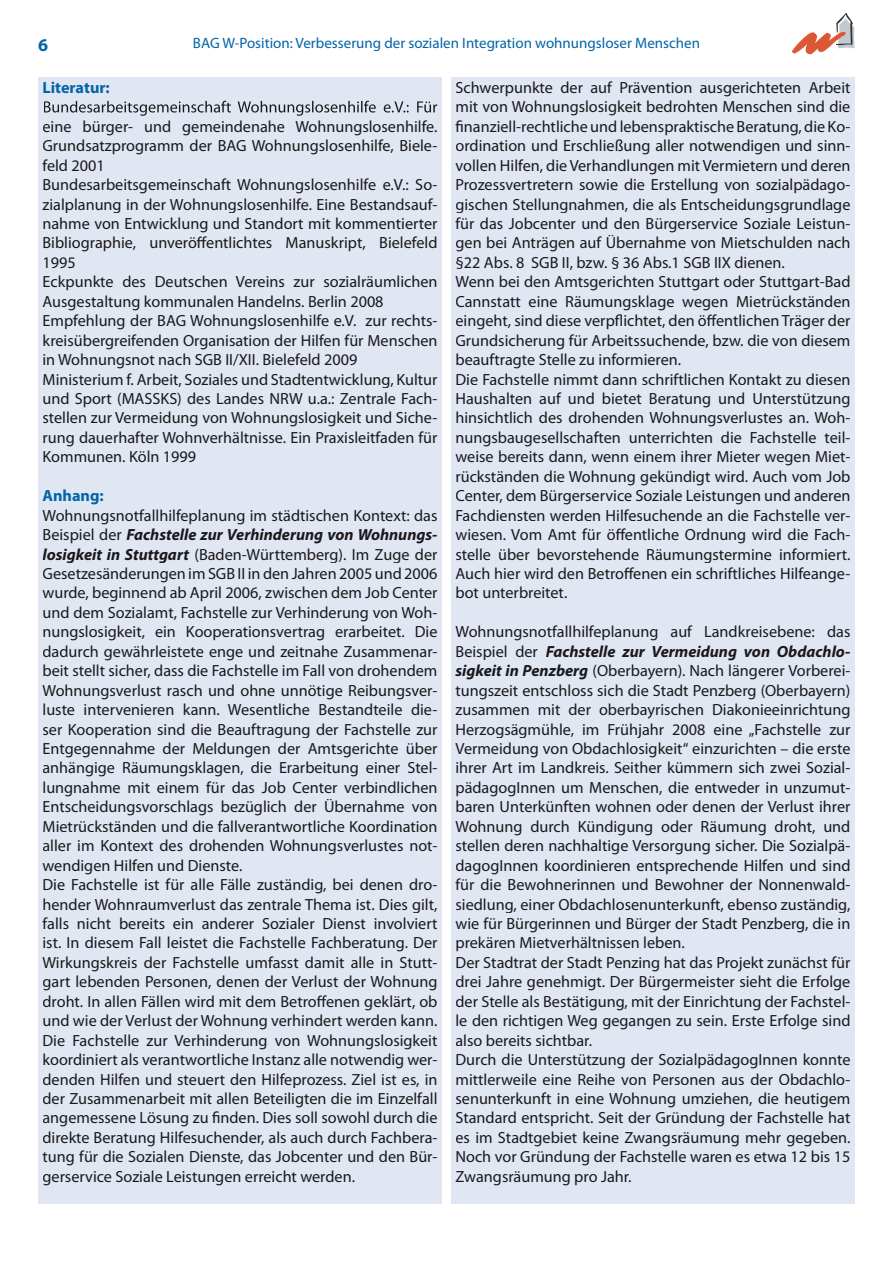
<style>
.page{position:relative;width:893px;height:1263px;background:#fff}
.page>*{position:absolute;margin:0;border:0;box-sizing:border-box;transform-origin:0 0}
.t1{font:700 18px "Myriad Pro";color:#0165a8}
.t2{font:16.2px/19.5px "Myriad Pro";color:#1b181d}
.t3{font:700 16.2px "Myriad Pro";color:#0165a8}
.t4{font:15px "Myriad Pro";color:#0165a8}
.s1{font-weight:700;font-style:italic}
</style>
<div class="page">
<div style="left:38px;top:77px;width:404px;height:1126px;background:#e0e7f2"></div>
<div style="left:451px;top:77px;width:404px;height:1126px;background:#e0e7f2"></div>
<svg style="left:792px;top:13px;width:63px;height:41px"></svg>
<svg style="left:44px;top:101px;width:393px;height:15px"></svg>
<p class="t1" style="left:38px;top:35px;width:11px">6</p>
<p class="t4" style="left:193px;top:35px;width:508px">BAG W-Position: Verbesserung der sozialen Integration wohnungsloser Menschen</p>
<p class="t3" style="left:43px;top:78px;width:69px">Literatur:</p>
<p class="t2" style="left:43px;top:117px;width:396px">eine bürger- und gemeindenahe Wohnungslosenhilfe.<br>Grundsatzprogramm der BAG Wohnungslosenhilfe, Biele&shy;feld 2001<br>Bundesarbeitsgemeinschaft Wohnungslosenhilfe e.V.: So&shy;zialplanung in der Wohnungslosenhilfe. Eine Bestandsauf&shy;nahme von Entwicklung und Standort mit kommentierter Bibliographie, unveröffentlichtes Manuskript, Bielefeld 1995<br>Eckpunkte des Deutschen Vereins zur sozialräumlichen Ausgestaltung kommunalen Handelns. Berlin 2008<br>Empfehlung der BAG Wohnungslosenhilfe e.V. zur rechts&shy;kreisübergreifenden Organisation der Hilfen für Menschen in Wohnungsnot nach SGB II/XII. Bielefeld 2009<br>Ministerium f. Arbeit, Soziales und Stadtentwicklung, Kultur und Sport (MASSKS) des Landes NRW u.a.: Zentrale Fach&shy;stellen zur Vermeidung von Wohnungslosigkeit und Siche&shy;rung dauerhafter Wohnverhältnisse. Ein Praxisleitfaden für Kommunen. Köln 1999</p>
<p class="t3" style="left:43px;top:487px;width:63px">Anhang:</p>
<p class="t2" style="left:43px;top:506px;width:396px">Wohnungsnotfallhilfeplanung im städtischen Kontext: das Beispiel der <span class="s1">Fachstelle zur Verhinderung von Wohnungs&shy;losigkeit in Stuttgart</span> (Baden-Württemberg). Im Zuge der Gesetzesänderungen im SGB II in den Jahren 2005 und 2006 wurde, beginnend ab April 2006, zwischen dem Job Center und dem Sozialamt, Fachstelle zur Verhinderung von Woh&shy;nungslosigkeit, ein Kooperationsvertrag erarbeitet. Die dadurch gewährleistete enge und zeitnahe Zusammenar&shy;beit stellt sicher, dass die Fachstelle im Fall von drohendem Wohnungsverlust rasch und ohne unnötige Reibungsver&shy;luste intervenieren kann. Wesentliche Bestandteile die&shy;ser Kooperation sind die Beauftragung der Fachstelle zur Entgegennahme der Meldungen der Amtsgerichte über anhängige Räumungsklagen, die Erarbeitung einer Stel&shy;lungnahme mit einem für das Job Center verbindlichen Entscheidungsvorschlags bezüglich der Übernahme von Mietrückständen und die fallverantwortliche Koordination aller im Kontext des drohenden Wohnungsverlustes not&shy;wendigen Hilfen und Dienste.<br>Die Fachstelle ist für alle Fälle zuständig, bei denen dro&shy;hender Wohnraumverlust das zentrale Thema ist. Dies gilt, falls nicht bereits ein anderer Sozialer Dienst involviert ist. In diesem Fall leistet die Fachstelle Fachberatung. Der Wirkungskreis der Fachstelle umfasst damit alle in Stutt&shy;gart lebenden Personen, denen der Verlust der Wohnung droht. In allen Fällen wird mit dem Betroffenen geklärt, ob und wie der Verlust der Wohnung verhindert werden kann.<br>Die Fachstelle zur Verhinderung von Wohnungslosigkeit koordiniert als verantwortliche Instanz alle notwendig wer&shy;denden Hilfen und steuert den Hilfeprozess. Ziel ist es, in der Zusammenarbeit mit allen Beteiligten die im Einzelfall angemessene Lösung zu finden. Dies soll sowohl durch die direkte Beratung Hilfesuchender, als auch durch Fachbera&shy;tung für die Sozialen Dienste, das Jobcenter und den Bür&shy;gerservice Soziale Leistungen erreicht werden.</p>
<p class="t2" style="left:455px;top:78px;width:396px">Schwerpunkte der auf Prävention ausgerichteten Arbeit mit von Wohnungslosigkeit bedrohten Menschen sind die finanziell-rechtliche und lebenspraktische Beratung, die Ko&shy;ordination und Erschließung aller notwendigen und sinn&shy;vollen Hilfen, die Verhandlungen mit Vermietern und deren Prozessvertretern sowie die Erstellung von sozialpädago&shy;gischen Stellungnahmen, die als Entscheidungsgrundlage für das Jobcenter und den Bürgerservice Soziale Leistun&shy;gen bei Anträgen auf Übernahme von Mietschulden nach §22 Abs. 8 SGB II, bzw. § 36 Abs.1 SGB IIX dienen.<br>Wenn bei den Amtsgerichten Stuttgart oder Stuttgart-Bad Cannstatt eine Räumungsklage wegen Mietrückständen eingeht, sind diese verpflichtet, den öffentlichen Träger der Grundsicherung für Arbeitssuchende, bzw. die von diesem beauftragte Stelle zu informieren.<br>Die Fachstelle nimmt dann schriftlichen Kontakt zu diesen Haushalten auf und bietet Beratung und Unterstützung hinsichtlich des drohenden Wohnungsverlustes an. Woh&shy;nungsbaugesellschaften unterrichten die Fachstelle teil&shy;weise bereits dann, wenn einem ihrer Mieter wegen Miet&shy;rückständen die Wohnung gekündigt wird. Auch vom Job Center, dem Bürgerservice Soziale Leistungen und anderen Fachdiensten werden Hilfesuchende an die Fachstelle ver&shy;wiesen. Vom Amt für öffentliche Ordnung wird die Fach&shy;stelle über bevorstehende Räumungstermine informiert.<br>Auch hier wird den Betroffenen ein schriftliches Hilfeange&shy;bot unterbreitet.</p>
<p class="t2" style="left:455px;top:622px;width:396px">Wohnungsnotfallhilfeplanung auf Landkreisebene: das Beispiel der <span class="s1">Fachstelle zur Vermeidung von Obdachlo&shy;sigkeit in Penzberg</span> (Oberbayern). Nach längerer Vorberei&shy;tungszeit entschloss sich die Stadt Penzberg (Oberbayern) zusammen mit der oberbayrischen Diakonieeinrichtung Herzogsägmühle, im Frühjahr 2008 eine „Fachstelle zur Vermeidung von Obdachlosigkeit“ einzurichten – die erste ihrer Art im Landkreis. Seither kümmern sich zwei Sozial&shy;pädagogInnen um Menschen, die entweder in unzumut&shy;baren Unterkünften wohnen oder denen der Verlust ihrer Wohnung durch Kündigung oder Räumung droht, und stellen deren nachhaltige Versorgung sicher. Die Sozialpä&shy;dagogInnen koordinieren entsprechende Hilfen und sind für die Bewohnerinnen und Bewohner der Nonnenwald&shy;siedlung, einer Obdachlosenunterkunft, ebenso zuständig, wie für Bürgerinnen und Bürger der Stadt Penzberg, die in prekären Mietverhältnissen leben.<br>Der Stadtrat der Stadt Penzing hat das Projekt zunächst für drei Jahre genehmigt. Der Bürgermeister sieht die Erfolge der Stelle als Bestätigung, mit der Einrichtung der Fachstel&shy;le den richtigen Weg gegangen zu sein. Erste Erfolge sind also bereits sichtbar.<br>Durch die Unterstützung der SozialpädagogInnen konnte mittlerweile eine Reihe von Personen aus der Obdachlo&shy;senunterkunft in eine Wohnung umziehen, die heutigem Standard entspricht. Seit der Gründung der Fachstelle hat es im Stadtgebiet keine Zwangsräumung mehr gegeben.<br>Noch vor Gründung der Fachstelle waren es etwa 12 bis 15<br>Zwangsräumung pro Jahr.</p>
</div>
